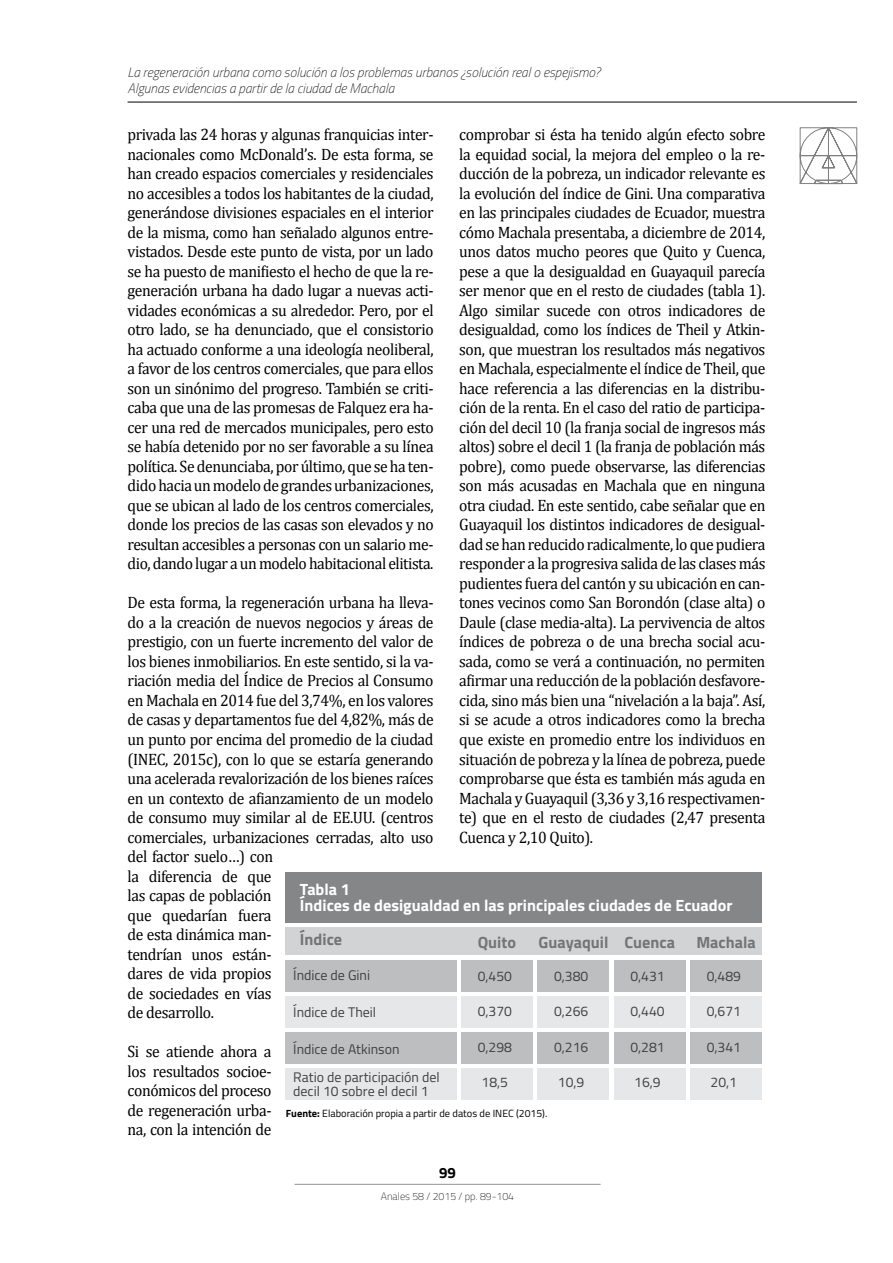
<style>
.page{position:relative;width:893px;height:1263px;background:#fff}
.page>*{position:absolute;margin:0;border:0;box-sizing:border-box;transform-origin:0 0}
.t1{font:16.5px/19.5px "Cambria";letter-spacing:-.025em;color:#000;text-align:justify;scale:.95 1}
.t2{font:700 16.2px/16.2px "Titillium Web";color:#fff}
.t3{font:700 16.2px "Titillium Web";color:#737577}
.t4{font:700 15px "Titillium Web";color:#000}
.t5{font:13.95px/27.8px "Titillium Web";color:#414042}
.t6{font:italic 100 13.5px/16.2px "Titillium Web";color:#000}
.t7{font:10.5px "Titillium Web";color:#000}
.t8{font:100 10.5px "Titillium Web";color:#000}
.s1{font-weight:700}
</style>
<div class="page">
<svg style="left:799px;top:127px;width:58px;height:58px"></svg>
<hr style="left:128px;top:102px;width:729px;height:1px;background:#000">
<hr style="left:294px;top:1184px;width:307px;height:1px;background:#939598">
<div style="left:285px;top:872px;width:477px;height:51px;background:#848688"></div>
<div style="left:285px;top:928px;width:477px;height:27px;background:#d1d3d4"></div>
<div style="left:285px;top:960px;width:172px;height:32px;background:#bcbec0"></div>
<div style="left:461px;top:960px;width:72px;height:32px;background:#bcbec0"></div>
<div style="left:285px;top:996px;width:172px;height:32px;background:#e6e7e8"></div>
<div style="left:461px;top:996px;width:72px;height:32px;background:#e6e7e8"></div>
<div style="left:285px;top:1032px;width:172px;height:32px;background:#bcbec0"></div>
<div style="left:461px;top:1032px;width:72px;height:32px;background:#bcbec0"></div>
<div style="left:285px;top:1068px;width:172px;height:32px;background:#e6e7e8"></div>
<div style="left:461px;top:1068px;width:72px;height:32px;background:#e6e7e8"></div>
<div style="left:538px;top:960px;width:71px;height:32px;background:#bcbec0"></div>
<div style="left:538px;top:996px;width:71px;height:32px;background:#e6e7e8"></div>
<div style="left:538px;top:1032px;width:71px;height:32px;background:#bcbec0"></div>
<div style="left:538px;top:1068px;width:71px;height:32px;background:#e6e7e8"></div>
<div style="left:614px;top:960px;width:71px;height:32px;background:#bcbec0"></div>
<div style="left:614px;top:996px;width:71px;height:32px;background:#e6e7e8"></div>
<div style="left:614px;top:1032px;width:71px;height:32px;background:#bcbec0"></div>
<div style="left:614px;top:1068px;width:71px;height:32px;background:#e6e7e8"></div>
<div style="left:690px;top:960px;width:72px;height:32px;background:#bcbec0"></div>
<div style="left:690px;top:996px;width:72px;height:32px;background:#e6e7e8"></div>
<div style="left:690px;top:1032px;width:72px;height:32px;background:#bcbec0"></div>
<div style="left:690px;top:1068px;width:72px;height:32px;background:#e6e7e8"></div>
<p class="t6" style="left:128px;top:63px;width:474px">La regeneración urbana como solución a los problemas urbanos ¿solución real o espejismo?<br>Algunas evidencias a partir de la ciudad de Machala</p>
<p class="t1" style="left:459px;top:125px;width:324px">comprobar si ésta ha tenido algún efecto sobre la equidad social, la mejora del empleo o la re&shy;ducción de la pobreza, un indicador relevante es la evolución del índice de Gini. Una comparativa en las principales ciudades de Ecuador, muestra cómo Machala presentaba, a diciembre de 2014, unos datos mucho peores que Quito y Cuenca, pese a que la desigualdad en Guayaquil parecía ser menor que en el resto de ciudades (tabla 1).<br>Algo similar sucede con otros indicadores de desigualdad, como los índices de Theil y Atkin&shy;son, que muestran los resultados más negativos en Machala, especialmente el índice de Theil, que hace referencia a las diferencias en la distribu&shy;ción de la renta. En el caso del ratio de participa&shy;ción del decil 10 (la franja social de ingresos más altos) sobre el decil 1 (la franja de población más pobre), como puede observarse, las diferencias son más acusadas en Machala que en ninguna otra ciudad. En este sentido, cabe señalar que en Guayaquil los distintos indicadores de desigual&shy;dad se han reducido radicalmente, lo que pudiera responder a la progresiva salida de las clases más pudientes fuera del cantón y su ubicación en can&shy;tones vecinos como San Borondón (clase alta) o Daule (clase media-alta). La pervivencia de altos índices de pobreza o de una brecha social acu&shy;sada, como se verá a continuación, no permiten afirmar una reducción de la población desfavore&shy;cida, sino más bien una “nivelación a la baja”. Así, si se acude a otros indicadores como la brecha que existe en promedio entre los individuos en situación de pobreza y la línea de pobreza, puede comprobarse que ésta es también más aguda en Machala y Guayaquil (3,36 y 3,16 respectivamen&shy;te) que en el resto de ciudades (2,47 presenta Cuenca y 2,10 Quito).</p>
<p class="t2" style="left:300px;top:880px;width:434px">Tabla 1<br>Índices de desigualdad en las principales ciudades de Ecuador</p>
<p class="t3" style="left:300px;top:927px;width:44px">Índice</p>
<p class="t3" style="left:478px;top:930px;width:40px">Quito</p>
<p class="t3" style="left:539px;top:930px;width:138px">Guayaquil Cuenca</p>
<p class="t3" style="left:696px;top:930px;width:61px">Machala</p>
<p class="t5" style="left:293px;top:961px;width:78px">Índice de Gini</p>
<p class="t5" style="left:293px;top:998px;width:84px">Índice de Theil</p>
<p class="t5" style="left:293px;top:1034px;width:148px">Índice de Atkinson<br>Ratio de participación del</p>
<p class="t5" style="left:293px;top:1076px;width:137px">decil 10 sobre el decil 1</p>
<p class="t1" style="left:128px;top:125px;width:324px">privada las 24 horas y algunas franquicias inter&shy;nacionales como McDonald’s. De esta forma, se han creado espacios comerciales y residenciales no accesibles a todos los habitantes de la ciudad, generándose divisiones espaciales en el interior de la misma, como han señalado algunos entre&shy;vistados. Desde este punto de vista, por un lado se ha puesto de manifiesto el hecho de que la re&shy;generación urbana ha dado lugar a nuevas acti&shy;vidades económicas a su alrededor. Pero, por el otro lado, se ha denunciado, que el consistorio ha actuado conforme a una ideología neoliberal, a favor de los centros comerciales, que para ellos son un sinónimo del progreso. También se criti&shy;caba que una de las promesas de Falquez era ha&shy;cer una red de mercados municipales, pero esto se había detenido por no ser favorable a su línea política. Se denunciaba, por último, que se ha ten&shy;dido hacia un modelo de grandes urbanizaciones, que se ubican al lado de los centros comerciales, donde los precios de las casas son elevados y no resultan accesibles a personas con un salario me&shy;dio, dando lugar a un modelo habitacional elitista.</p>
<p class="t1" style="left:128px;top:593px;width:324px;text-align:left">De esta forma, la regeneración urbana ha lleva&shy;do a la creación de nuevos negocios y áreas de prestigio, con un fuerte incremento del valor de los bienes inmobiliarios. En este sentido, si la va&shy;riación media del Índice de Precios al Consumo en Machala en 2014 fue del 3,74%, en los valores de casas y departamentos fue del 4,82%, más de un punto por encima del promedio de la ciudad (INEC, 2015c), con lo que se estaría generando una acelerada revalorización de los bienes raíces en un contexto de afianzamiento de un modelo de consumo muy similar al de EE.UU. (centros comerciales, urbanizaciones cerradas, alto uso del factor suelo…) con<br>la diferencia de que<br>las capas de población<br>que quedarían fuera<br>de esta dinámica man-<br>tendrían unos están-<br>dares de vida propios<br>de sociedades en vías<br>de desarrollo.</p>
<p class="t1" style="left:128px;top:1041px;width:153px">Si se atiende ahora a los resultados socioe&shy;conómicos del proceso de regeneración urba&shy;na, con la intención de</p>
<p class="t5" style="left:554px;top:961px;width:36px">0,380</p>
<p class="t5" style="left:554px;top:996px;width:36px">0,266</p>
<p class="t5" style="left:554px;top:1033px;width:36px">0,216</p>
<p class="t5" style="left:558px;top:1067px;width:28px">10,9</p>
<p class="t5" style="left:630px;top:961px;width:36px">0,431</p>
<p class="t5" style="left:630px;top:996px;width:36px">0,440</p>
<p class="t5" style="left:630px;top:1033px;width:36px">0,281</p>
<p class="t5" style="left:634px;top:1067px;width:28px">16,9</p>
<p class="t5" style="left:707px;top:961px;width:36px">0,489</p>
<p class="t5" style="left:707px;top:996px;width:36px">0,671</p>
<p class="t5" style="left:707px;top:1033px;width:36px">0,341</p>
<p class="t5" style="left:711px;top:1067px;width:28px">20,1</p>
<p class="t5" style="left:478px;top:961px;width:36px">0,450</p>
<p class="t5" style="left:478px;top:996px;width:36px">0,370</p>
<p class="t5" style="left:478px;top:1033px;width:36px">0,298</p>
<p class="t5" style="left:482px;top:1067px;width:28px">18,5</p>
<p class="t7" style="left:286px;top:1106px;width:263px"><span class="s1">Fuente:</span> Elaboración propia a partir de datos de INEC (2015).</p>
<p class="t4" style="left:439px;top:1161px;width:18px">99</p>
<p class="t8" style="left:381px;top:1188px;width:135px">Anales 58 / 2015 / pp. 89-104</p>
</div>
